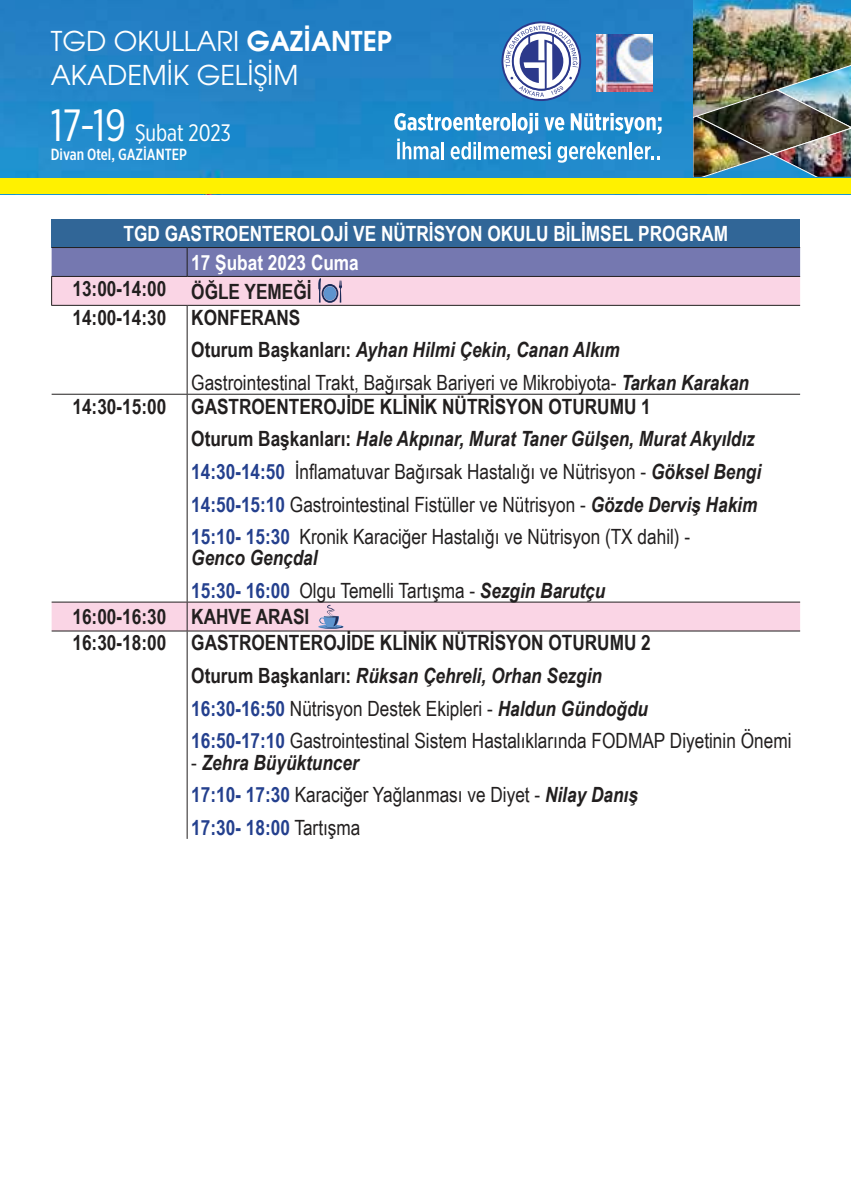
<style>
.page{position:relative;width:851px;height:1191px;background:#fff}
.page>*{position:absolute;margin:0;border:0;box-sizing:border-box;transform-origin:0 0}
.t1{font:27.3px/34.2px "Avantgarde";color:#fff}
.t2{font:23.7px "Gotham X Narrow";color:#fff}
.t3{font:21px/32.7px "Arial Narrow";color:#221f1f}
.t4{font:700 21px/28.8px "Arial Narrow";color:#221f1f}
.t5{font:700 21px/28.8px "Arial Narrow";color:#fff}
.t6{font:italic 700 21px/32.7px "Arial Narrow";color:#221f1f}
.t7{font:500 16.2px "Gotham X Narrow";color:#fff}
.s1{font-weight:700}
.s2{font-size:45px}
.s3{font-weight:700;font-style:italic}
.s4{font-weight:700;color:#24408e}
.s5{font-style:normal;color:#24408e}
.s6{font-weight:400;font-style:normal}
</style>
<div class="page">
<img style="left:0;top:0;width:850px;height:195px">
<svg style="left:394px;top:113px;width:116px;height:18px"></svg>
<hr style="left:512px;top:113px;width:3px;height:17px;background:#fff">
<svg style="left:517px;top:113px;width:21px;height:21px"></svg>
<svg style="left:544px;top:117px;width:20px;height:14px"></svg>
<svg style="left:570px;top:113px;width:91px;height:21px"></svg>
<svg style="left:397px;top:139px;width:42px;height:20px"></svg>
<hr style="left:441px;top:142px;width:3px;height:17px;background:#fff">
<svg style="left:450px;top:142px;width:26px;height:17px"></svg>
<hr style="left:478px;top:142px;width:3px;height:17px;background:#fff">
<svg style="left:483px;top:142px;width:67px;height:17px"></svg>
<svg style="left:557px;top:142px;width:102px;height:21px"></svg>
<img style="left:693px;top:0;width:157px;height:34px">
<img style="left:693px;top:34px;width:157px;height:143px">
<div style="left:0;top:178px;width:850px;height:15px;background:#fff100"></div>
<svg style="left:501px;top:21px;width:80px;height:80px"></svg>
<img style="left:596px;top:34px;width:56px;height:57px">
<div style="left:52px;top:219px;width:748px;height:28px;background:#316697"></div>
<svg style="left:52px;top:306px;width:748px;height:533px"></svg>
<hr style="left:187px;top:306px;width:1px;height:88px;background:#221f1f">
<hr style="left:52px;top:394px;width:135px;height:1px;background:#221f1f">
<hr style="left:187px;top:394px;width:613px;height:1px;background:#221f1f">
<hr style="left:187px;top:394px;width:1px;height:208px;background:#221f1f">
<hr style="left:52px;top:601px;width:135px;height:1px;background:#221f1f">
<hr style="left:187px;top:601px;width:613px;height:1px;background:#221f1f">
<svg style="left:187px;top:602px;width:1px;height:28px"></svg>
<hr style="left:52px;top:630px;width:135px;height:1px;background:#221f1f">
<hr style="left:187px;top:630px;width:613px;height:1px;background:#221f1f">
<hr style="left:187px;top:631px;width:1px;height:208px;background:#221f1f">
<hr style="left:51px;top:305px;width:136px;height:1px;background:#221f1f">
<hr style="left:187px;top:305px;width:613px;height:1px;background:#221f1f">
<svg style="left:318px;top:624px;width:25px;height:5px"></svg>
<svg style="left:319px;top:605px;width:24px;height:23px"></svg>
<svg style="left:51px;top:247px;width:749px;height:58px;background:#b0a0c3"></svg>
<h1 class="t1" style="left:51px;top:25px;width:343px">TGD OKULLARI <span class="s1">GAZİANTEP<br></span>AKADEMİK GELİŞİM</h1>
<p class="t2" style="left:51px;top:122px;width:181px"><span class="s2">17-19</span> Şubat 2023</p>
<p class="t7" style="left:51px;top:147px;width:137px">Divan Otel, GAZİANTEP</p>
<p class="t5" style="left:191px;top:218px;width:538px;text-indent:-68px">TGD GASTROENTEROLOJİ VE NÜTRİSYON OKULU BİLİMSEL PROGRAM<br>17 Şubat 2023 Cuma</p>
<p class="t4" style="left:72px;top:273px;width:241px">13:00-14:00 ÖĞLE YEMEĞİ<br>14:00-14:30 KONFERANS</p>
<p class="t3" style="left:191px;top:333px;width:559px"><span class="s1">Oturum Başkanları:</span> <span class="s3">Ayhan Hilmi Çekin, Canan Alkım<br></span>Gastrointestinal Trakt, Bağırsak Bariyeri ve Mikrobiyota- <span class="s3">Tarkan Karakan</span></p>
<p class="t3" style="left:191px;top:389px;width:571px;text-indent:-119px"><span class="s1">14:30-15:00 GASTROENTEROJİDE KLİNİK NÜTRİSYON OTURUMU 1<br>Oturum Başkanları:</span> <span class="s3">Hale Akpınar, Murat Taner Gülşen, Murat Akyıldız </span><span class="s4">14:30-14:50</span> İn昀氀amatuvar Bağırsak Hastalığı ve Nütrisyon - <span class="s3">Göksel Bengi </span><span class="s4">14:50-15:10</span> Gastrointestinal Fistüller ve Nütrisyon - <span class="s3">Gözde Derviş Hakim </span><span class="s4">15:10- 15:30</span> Kronik Karaciğer Hastalığı ve Nütrisyon (TX dahil) -</p>
<p class="t6" style="left:191px;top:540px;width:415px">Genco Gençdal<br><span class="s5">15:30- 16:00</span> <span class="s6">Olgu Temelli Tartışma -</span> Sezgin Barutçu</p>
<p class="t4" style="left:72px;top:603px;width:579px;line-height:26.1px">16:00-16:30 KAHVE ARASI<br>16:30-18:00 GASTROENTEROJİDE KLİNİK NÜTRİSYON OTURUMU 2</p>
<p class="t3" style="left:191px;top:658px;width:601px"><span class="s1">Oturum Başkanları:</span> <span class="s3">Rüksan Çehreli, Orhan Sezgin<br></span><span class="s4">16:30-16:50</span> Nütrisyon Destek Ekipleri - <span class="s3">Haldun Gündoğdu<br></span><span class="s4">16:50-17:10</span> Gastrointestinal Sistem Hastalıklarında FODMAP Diyetinin Önemi</p>
<p class="t3" style="left:191px;top:745px;width:448px">- <span class="s3">Zehra Büyüktuncer<br></span><span class="s4">17:10- 17:30</span> Karaciğer Yağlanması ve Diyet - <span class="s3">Nilay Danış<br></span><span class="s4">17:30- 18:00</span> Tartışma</p>
</div>
